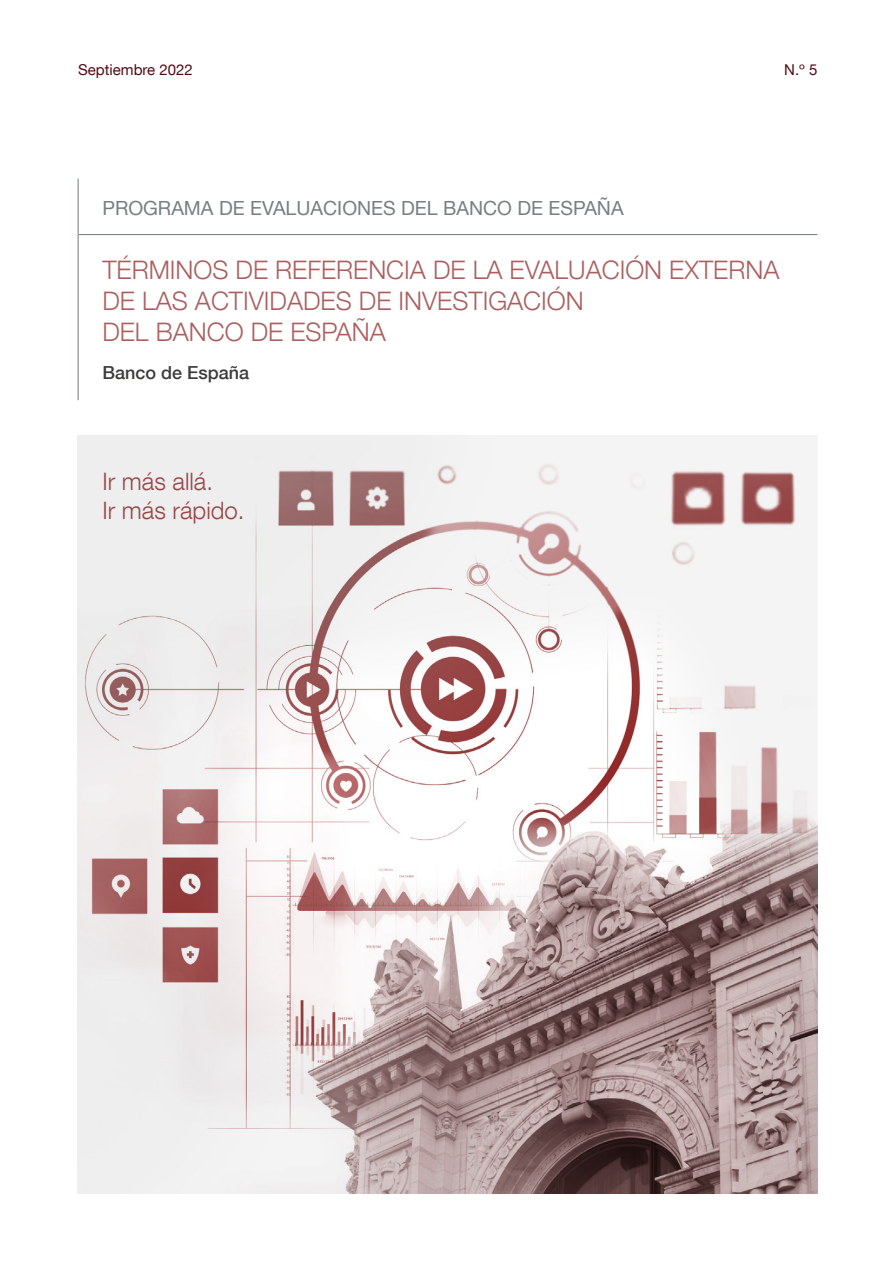
<style>
.page{position:relative;width:893px;height:1263px;background:#fff}
.page>*{position:absolute;margin:0;border:0;box-sizing:border-box;transform-origin:0 0}
.Título{font:300 25.5px/30.6px "Bd E Neue Helvetica";color:#ac5e5e}
.t1{font:300 24px/28.8px "Bd E Neue Helvetica";color:#994646}
.Serie{font:19.5px "Bd E Neue Helvetica";color:#788083}
.Autores{font:500 18px "Bd E Neue Helvetica";color:#3c3c3b}
.Serie-2{font:15px "Bd E Neue Helvetica";color:#520c16}
</style>
<div class="page">
<img style="left:78px;top:436px;width:739px;height:757px">
<hr style="left:78px;top:179px;width:1px;height:221px;background:#788083">
<hr style="left:79px;top:234px;width:738px;height:1px;background:#788083">
<p class="Serie-2" style="left:78px;top:61px;width:116px">Septiembre 2022</p>
<p class="Serie-2" style="left:784px;top:61px;width:35px">N.º 5</p>
<p class="Serie" style="left:102px;top:196px;width:523px">PROGRAMA DE EVALUACIONES DEL BANCO DE ESPAÑA</p>
<h1 class="Título" style="left:102px;top:254px;width:678px">TÉRMINOS DE REFERENCIA DE LA EVALUACIÓN EXTERNA<br>DE LAS ACTIVIDADES DE INVESTIGACIÓN</h1>
<h1 class="Título" style="left:102px;top:316px;width:285px">DEL BANCO DE ESPAÑA</h1>
<p class="Autores" style="left:102px;top:362px;width:148px">Banco de España</p>
<p class="t1" style="left:102px;top:467px;width:144px">Ir más allá.<br>Ir más rápido.</p>
</div>
